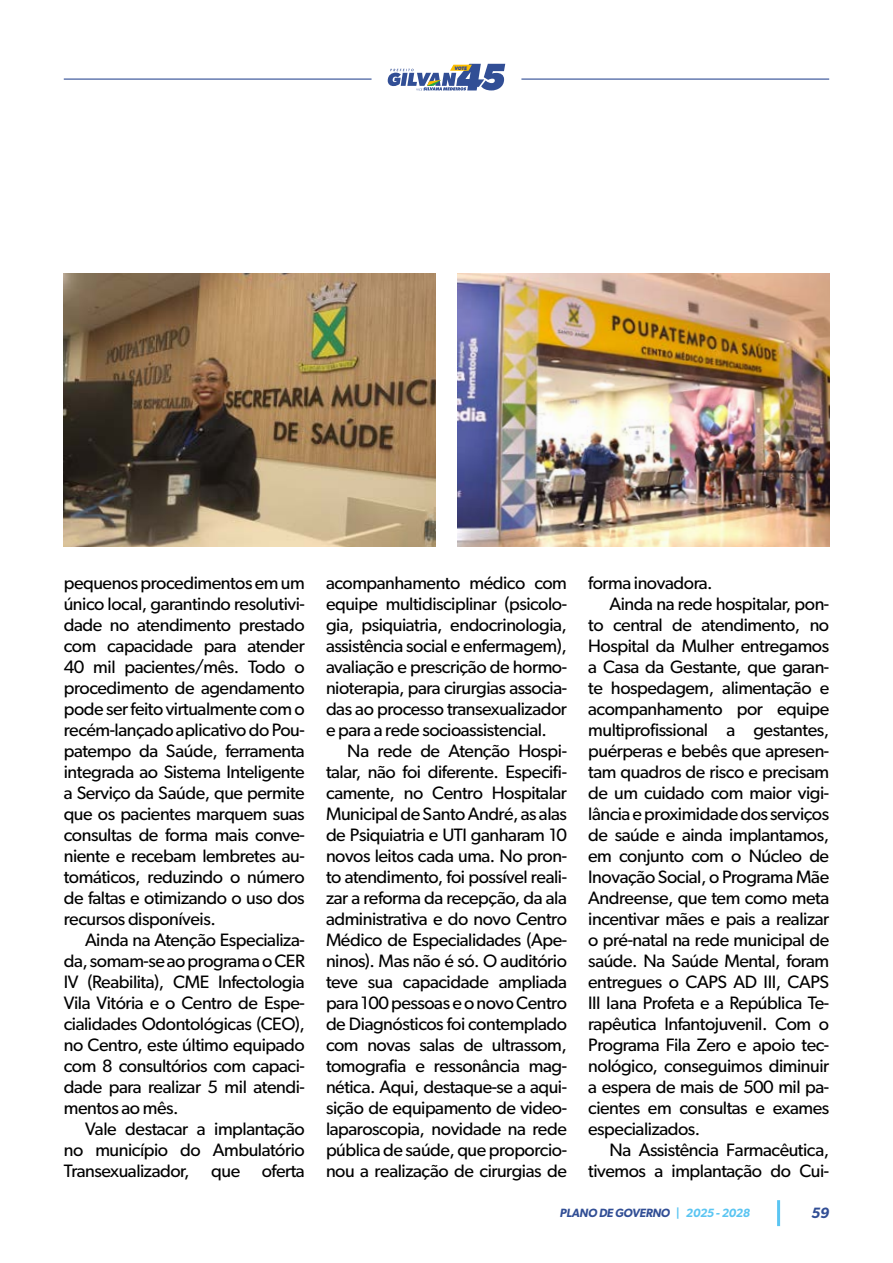
<style>
.page{position:relative;width:893px;height:1263px;background:#fff}
.page>*{position:absolute;margin:0;border:0;box-sizing:border-box;transform-origin:0 0}
.t1{font:18px/21px "Gibson";letter-spacing:-.025em;color:#000;text-align:justify}
.t2{font:italic 600 15px "Gibson";color:#314e95}
.t3{font:italic 600 12px "Gibson";letter-spacing:-.02em;color:#314e95}
.t4{font:italic 700 4.95px "Gibson";color:#2b4496}
.s1{color:#5bc5f2}
</style>
<div class="page">
<hr style="left:777px;top:1200px;width:3px;height:26px;background:#5bc5f2">
<svg style="left:388px;top:64px;width:117px;height:26px"></svg>
<hr style="left:64px;top:79px;width:308px;height:1px;background:#314e95">
<hr style="left:521px;top:79px;width:308px;height:1px;background:#314e95">
<img style="left:457px;top:274px;width:372px;height:273px">
<img style="left:64px;top:274px;width:372px;height:273px">
<p class="t4" style="left:454px;top:65px;width:14px">VOTE</p>
<p class="t1" style="left:64px;top:572px;width:242px">pequenos procedimentos em um único local, garantindo resolutivi&shy;dade no atendimento prestado com capacidade para atender 40 mil pacientes/mês. Todo o procedimento de agendamento pode ser feito virtualmente com o recém-lançado aplicativo do Pou&shy;patempo da Saúde, ferramenta integrada ao Sistema Inteligente a Serviço da Saúde, que permite que os pacientes marquem suas consultas de forma mais conve&shy;niente e recebam lembretes au&shy;tomáticos, reduzindo o número de faltas e otimizando o uso dos recursos disponíveis.</p>
<p class="t1" style="left:64px;top:929px;width:242px;text-indent:21px">Ainda na Atenção Especializa&shy;da, somam-se ao programa o CER IV (Reabilita), CME Infectologia Vila Vitória e o Centro de Espe&shy;cialidades Odontológicas (CEO), no Centro, este último equipado com 8 consultórios com capaci&shy;dade para realizar 5 mil atendi&shy;mentos ao mês.</p>
<p class="t1" style="left:64px;top:1118px;width:242px;text-indent:21px">Vale destacar a implantação no município do Ambulatório Transexualizador, que oferta</p>
<p class="t1" style="left:326px;top:572px;width:242px">acompanhamento médico com equipe multidisciplinar (psicolo&shy;gia, psiquiatria, endocrinologia, assistência social e enfermagem), avaliação e prescrição de hormo&shy;nioterapia, para cirurgias associa&shy;das ao processo transexualizador e para a rede socioassistencial.</p>
<p class="t1" style="left:326px;top:740px;width:242px;text-indent:21px">Na rede de Atenção Hospi&shy;talar, não foi diferente. Especifi&shy;camente, no Centro Hospitalar Municipal de Santo André, as alas de Psiquiatria e UTI ganharam 10 novos leitos cada uma. No pron&shy;to atendimento, foi possível reali&shy;zar a reforma da recepção, da ala administrativa e do novo Centro Médico de Especialidades (Ape&shy;ninos). Mas não é só. O auditório teve sua capacidade ampliada para 100 pessoas e o novo Centro de Diagnósticos foi contemplado com novas salas de ultrassom, tomografia e ressonância mag&shy;nética. Aqui, destaque-se a aqui&shy;sição de equipamento de video&shy;laparoscopia, novidade na rede pública de saúde, que proporcio&shy;nou a realização de cirurgias de</p>
<p class="t1" style="left:588px;top:572px;width:126px">forma inovadora.</p>
<p class="t1" style="left:609px;top:593px;width:221px">Ainda na rede hospitalar, pon-</p>
<p class="t1" style="left:588px;top:614px;width:242px">to central de atendimento, no</p>
<p class="t1" style="left:588px;top:635px;width:242px">Hospital da Mulher entregamos</p>
<p class="t1" style="left:588px;top:656px;width:242px">a Casa da Gestante, que garan-</p>
<p class="t1" style="left:588px;top:677px;width:242px">te hospedagem, alimentação e</p>
<p class="t1" style="left:588px;top:698px;width:242px">acompanhamento por equipe</p>
<p class="t1" style="left:588px;top:719px;width:242px">multiprofissional a gestantes,</p>
<p class="t1" style="left:588px;top:740px;width:242px">puérperas e bebês que apresen-</p>
<p class="t1" style="left:588px;top:761px;width:242px">tam quadros de risco e precisam</p>
<p class="t1" style="left:588px;top:782px;width:242px">de um cuidado com maior vigi-</p>
<p class="t1" style="left:588px;top:803px;width:242px">lância e proximidade dos serviços</p>
<p class="t1" style="left:588px;top:824px;width:242px">de saúde e ainda implantamos,</p>
<p class="t1" style="left:588px;top:845px;width:242px">em conjunto com o Núcleo de</p>
<p class="t1" style="left:588px;top:866px;width:242px">Inovação Social, o Programa Mãe</p>
<p class="t1" style="left:588px;top:887px;width:242px">Andreense, que tem como meta</p>
<p class="t1" style="left:588px;top:908px;width:242px">incentivar mães e pais a realizar</p>
<p class="t1" style="left:588px;top:929px;width:242px">o pré-natal na rede municipal de</p>
<p class="t1" style="left:588px;top:950px;width:242px">saúde. Na Saúde Mental, foram</p>
<p class="t1" style="left:588px;top:971px;width:242px">entregues o CAPS AD III, CAPS</p>
<p class="t1" style="left:588px;top:992px;width:242px">III Iana Profeta e a República Te-</p>
<p class="t1" style="left:588px;top:1013px;width:242px">rapêutica Infantojuvenil. Com o</p>
<p class="t1" style="left:588px;top:1034px;width:242px">Programa Fila Zero e apoio tec-</p>
<p class="t1" style="left:588px;top:1055px;width:242px">nológico, conseguimos diminuir</p>
<p class="t1" style="left:588px;top:1076px;width:242px">a espera de mais de 500 mil pa-</p>
<p class="t1" style="left:588px;top:1097px;width:242px">cientes em consultas e exames</p>
<p class="t1" style="left:588px;top:1118px;width:114px">especializados.</p>
<p class="t1" style="left:609px;top:1139px;width:221px">Na Assistência Farmacêutica,</p>
<p class="t1" style="left:588px;top:1160px;width:242px">tivemos a implantação do Cui-</p>
<p class="t3" style="left:560px;top:1206px;width:192px">PLANO DE GOVERNO <span class="s1">| 2025 - 2028</span></p>
<p class="t2" style="left:811px;top:1204px;width:19px">59</p>
</div>
